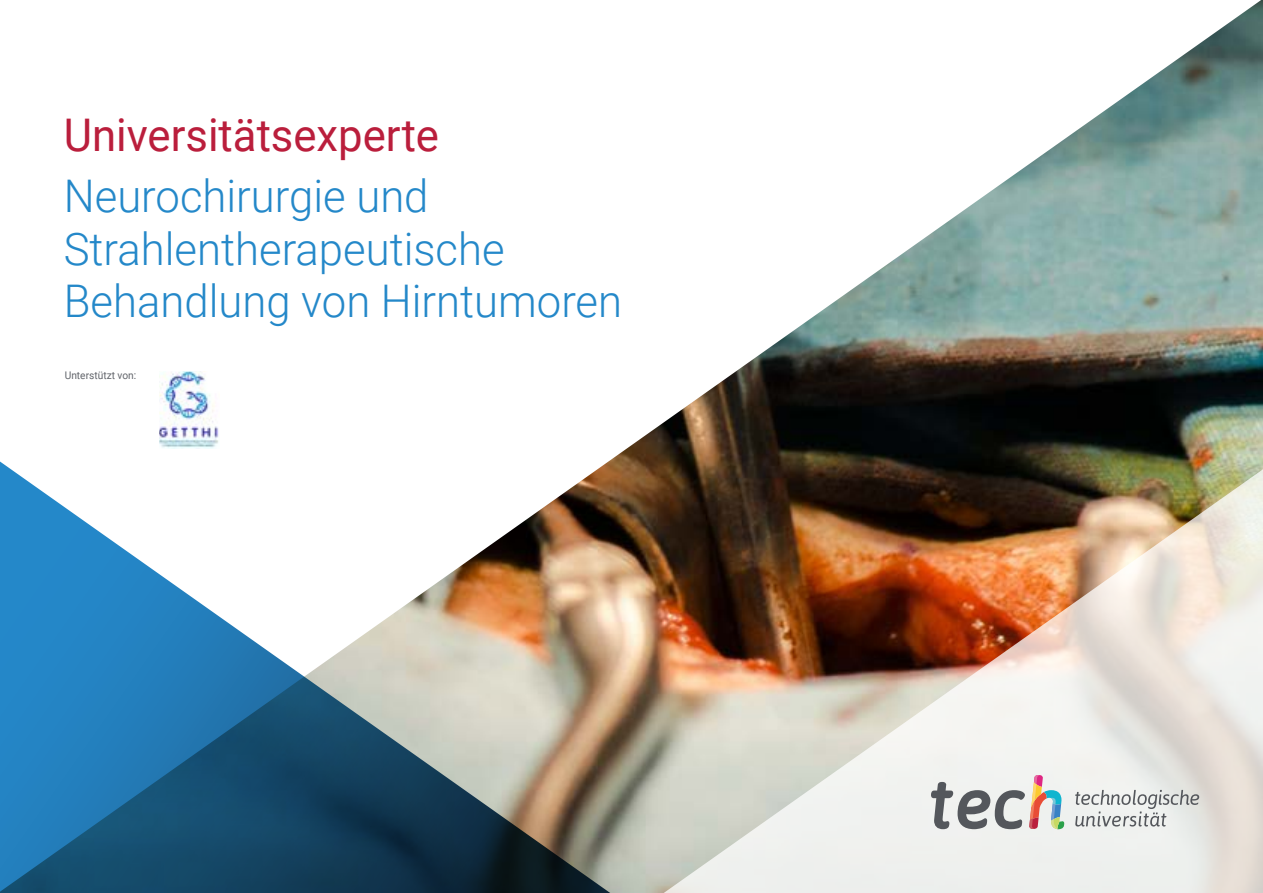
<style>
.page{position:relative;width:1263px;height:893px;background:#fff}
.page>*{position:absolute;margin:0;border:0;box-sizing:border-box;transform-origin:0 0}
.t1{font:300 45px/52.5px "Roboto";color:#2488c9}
.t2{font:45px "Roboto";color:#ba1e3c}
.t3{font:10.5px "Roboto";color:#61646a}
</style>
<div class="page">
<img style="left:630px;top:0;width:633px;height:454px">
<svg style="left:0;top:446px;width:640px;height:447px"></svg>
<img style="left:634px;top:454px;width:629px;height:439px">
<img style="left:159px;top:371px;width:60px;height:78px">
<svg style="left:931px;top:775px;width:133px;height:54px"></svg>
<svg style="left:1075px;top:790px;width:124px;height:36px"></svg>
<p class="t2" style="left:64px;top:104px;width:377px">Universitätsexperte</p>
<p class="t1" style="left:64px;top:168px;width:560px">Neurochirurgie und<br>Strahlentherapeutische<br>Behandlung von Hirntumoren</p>
<p class="t3" style="left:65px;top:368px;width:73px">Unterstützt von:</p>
</div>
